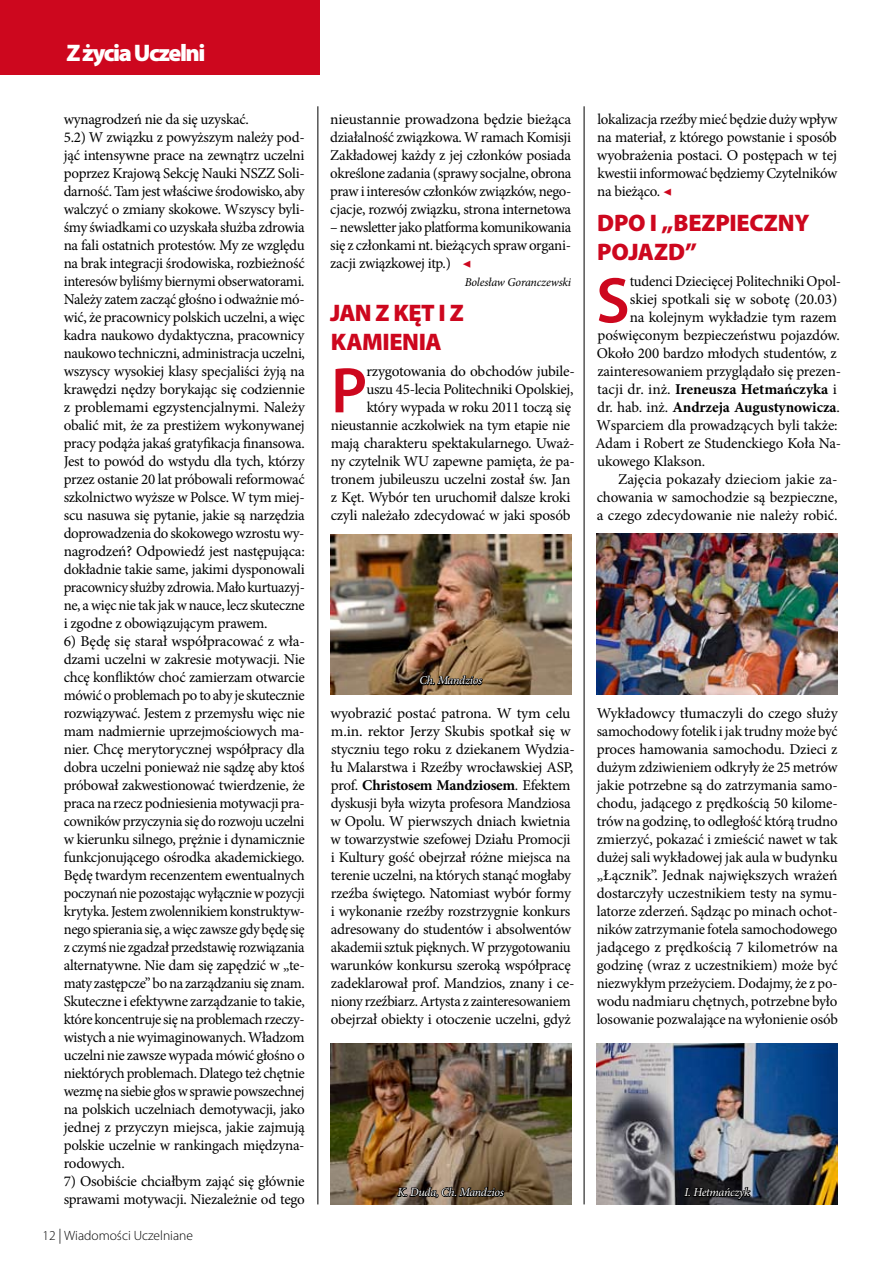
<style>
.page{position:relative;width:893px;height:1263px;background:#fff}
.page>*{position:absolute;margin:0;border:0;box-sizing:border-box;transform-origin:0 0}
.t1{font:600 64.95px "Myriad Pro";color:#cd071e}
.t2{font:900 24px/28.8px "Myriad Pro";letter-spacing:-.01em;color:#cd071e}
.t3{font:900 24px "Myriad Pro";letter-spacing:-.06em;color:#fff}
.t4{font:15px/18px "Minion Pro";letter-spacing:-.02em;color:#000;text-align:justify}
.t5{font:700 15px "Minion Pro";letter-spacing:-.01em;color:#000}
.t6{font:300 13.5px "Myriad Pro";color:#000}
.t7{font:italic 12px "Minion Pro";letter-spacing:-.025em;color:#fff}
.t8{font:italic 12px "Minion Pro";letter-spacing:-.015em;color:#000}
.s1{font-size:15px}
.s2{font-style:italic;color:#cd071e}
.s3{font-weight:400}
.s4{font-weight:700}
</style>
<div class="page">
<hr style="left:318px;top:106px;width:1px;height:1098px;background:#000">
<hr style="left:584px;top:106px;width:1px;height:1098px;background:#000">
<div style="left:0;top:0;width:320px;height:74px;background:#cd071e"></div>
<img style="left:597px;top:534px;width:241px;height:160px">
<img style="left:597px;top:1043px;width:241px;height:162px">
<img style="left:330px;top:1043px;width:241px;height:161px">
<svg style="left:396px;top:1173px;width:110px;height:32px"></svg>
<svg style="left:683px;top:1186px;width:69px;height:19px"></svg>
<img style="left:330px;top:535px;width:241px;height:159px">
<svg style="left:419px;top:662px;width:65px;height:33px"></svg>
<h2 class="t3" style="left:66px;top:39px;width:141px">Z ŻYCIA UCZELNI</h2>
<p class="t4" style="left:64px;top:111px;width:243px;text-align:left">wynagrodzeń nie da się uzyskać.<br>5.2) W związku z powyższym należy pod&shy;jąć intensywne prace na zewnątrz uczelni poprzez Krajową Sekcję Nauki NSZZ Soli&shy;darność. Tam jest właściwe środowisko, aby walczyć o zmiany skokowe. Wszyscy byli&shy;śmy świadkami co uzyskała służba zdrowia na fali ostatnich protestów. My ze względu na brak integracji środowiska, rozbieżność interesów byliśmy biernymi obserwatorami.<br>Należy zatem zacząć głośno i odważnie mó&shy;wić, że pracownicy polskich uczelni, a więc kadra naukowo dydaktyczna, pracownicy naukowo techniczni, administracja uczelni, wszyscy wysokiej klasy specjaliści żyją na krawędzi nędzy borykając się codziennie z problemami egzystencjalnymi. Należy obalić mit, że za prestiżem wykonywanej pracy podąża jakaś gratyfikacja finansowa.<br>Jest to powód do wstydu dla tych, którzy przez ostanie 20 lat próbowali reformować szkolnictwo wyższe w Polsce. W tym miej&shy;scu nasuwa się pytanie, jakie są narzędzia doprowadzenia do skokowego wzrostu wy&shy;nagrodzeń? Odpowiedź jest następująca: dokładnie takie same, jakimi dysponowali pracownicy służby zdrowia. Mało kurtuazyj&shy;ne, a więc nie tak jak w nauce, lecz skuteczne i zgodne z obowiązującym prawem.</p>
<p class="t4" style="left:64px;top:633px;width:243px">6) Będę się starał współpracować z wła&shy;dzami uczelni w zakresie motywacji. Nie chcę konfliktów choć zamierzam otwarcie mówić o problemach po to aby je skutecznie rozwiązywać. Jestem z przemysłu więc nie mam nadmiernie uprzejmościowych ma&shy;nier. Chcę merytorycznej współpracy dla dobra uczelni ponieważ nie sądzę aby ktoś próbował zakwestionować twierdzenie, że praca na rzecz podniesienia motywacji pra&shy;cowników przyczynia się do rozwoju uczelni w kierunku silnego, prężnie i dynamicznie funkcjonującego ośrodka akademickiego.<br>Będę twardym recenzentem ewentualnych poczynań nie pozostając wyłącznie w pozycji krytyka. Jestem zwolennikiem konstruktyw&shy;nego spierania się, a więc zawsze gdy będę się z czymś nie zgadzał przedstawię rozwiązania alternatywne. Nie dam się zapędzić w „te&shy;maty zastępcze” bo na zarządzaniu się znam.<br>Skuteczne i efektywne zarządzanie to takie, które koncentruje się na problemach rzeczy&shy;wistych a nie wyimaginowanych. Władzom uczelni nie zawsze wypada mówić głośno o niektórych problemach. Dlatego też chętnie wezmę na siebie głos w sprawie powszechnej na polskich uczelniach demotywacji, jako jednej z przyczyn miejsca, jakie zajmują polskie uczelnie w rankingach międzyna&shy;rodowych.</p>
<p class="t4" style="left:64px;top:1173px;width:242px">7) Osobiście chciałbym zająć się głównie sprawami motywacji. Niezależnie od tego</p>
<p class="t6" style="left:43px;top:1228px;width:152px">12 <span class="s1">|</span> Wiadomości Uczelniane</p>
<p class="t4" style="left:330px;top:111px;width:243px">nieustannie prowadzona będzie bieżąca działalność związkowa. W ramach Komisji Zakładowej każdy z jej członków posiada określone zadania (sprawy socjalne, obrona praw i interesów członków związków, nego&shy;cjacje, rozwój związku, strona internetowa</p>
<p class="t4" style="left:330px;top:219px;width:243px">– newsletter jako platforma komunikowania się z członkami nt. bieżących spraw organi&shy;zacji związkowej itp.) <span class="s2">◀</span></p>
<p class="t8" style="left:465px;top:274px;width:108px">Bolesław Goranczewski</p>
<h2 class="t2" style="left:330px;top:299px;width:135px">JAN Z KĘT I Z<br>KAMIENIA</h2>
<h1 class="t1" style="left:331px;top:349px;width:38px">P</h1>
<p class="t4" style="left:366px;top:363px;width:210px">rzygotowania do obchodów jubile-</p>
<p class="t4" style="left:366px;top:381px;width:208px">uszu 45-lecia Politechniki Opolskiej,</p>
<p class="t4" style="left:367px;top:399px;width:206px">który wypada w roku 2011 toczą się</p>
<p class="t4" style="left:331px;top:417px;width:241px">nieustannie aczkolwiek na tym etapie nie</p>
<p class="t4" style="left:331px;top:435px;width:245px">mają charakteru spektakularnego. Uważ-</p>
<p class="t4" style="left:331px;top:453px;width:245px">ny czytelnik WU zapewne pamięta, że pa-</p>
<p class="t4" style="left:331px;top:471px;width:241px">tronem jubileuszu uczelni został św. Jan</p>
<p class="t4" style="left:331px;top:489px;width:241px">z Kęt. Wybór ten uruchomił dalsze kroki</p>
<p class="t4" style="left:331px;top:507px;width:241px">czyli należało zdecydować w jaki sposób</p>
<p class="t4" style="left:597px;top:111px;width:242px">lokalizacja rzeźby mieć będzie duży wpływ na materiał, z którego powstanie i sposób wyobrażenia postaci. O postępach w tej kwestii informować będziemy Czytelników na bieżąco. <span class="s2">◀</span></p>
<h2 class="t2" style="left:597px;top:209px;width:131px">DPO I „BEZPIEC</h2>
<h2 class="t2" style="left:764px;top:209px;width:47px">ZNY</h2>
<h2 class="t2" style="left:597px;top:237px;width:101px">POJAZD”</h2>
<h1 class="t1" style="left:596px;top:259px;width:35px">S</h1>
<p class="t4" style="left:630px;top:273px;width:213px">tudenci Dziecięcej Politechniki Opol-</p>
<p class="t4" style="left:630px;top:291px;width:209px">skiej spotkali się w sobotę (20.03)</p>
<p class="t4" style="left:630px;top:309px;width:209px">na kolejnym wykładzie tym razem</p>
<p class="t4" style="left:597px;top:327px;width:244px">poświęconym bezpieczeństwu pojazdów.</p>
<p class="t4" style="left:597px;top:345px;width:241px">Około 200 bardzo młodych studentów, z</p>
<p class="t4" style="left:597px;top:363px;width:245px">zainteresowaniem przyglądało się prezen-</p>
<p class="t5" style="left:597px;top:379px;width:241px"><span class="s3">tacji dr. inż.</span> Ireneusza Hetmańczyka <span class="s3">i</span></p>
<p class="t5" style="left:597px;top:397px;width:244px"><span class="s3">dr. hab. inż.</span> Andrzeja Augustynowicza<span class="s3">.</span></p>
<p class="t4" style="left:596px;top:417px;width:243px">Wsparciem dla prowadzących byli także:</p>
<p class="t4" style="left:595px;top:435px;width:247px">Adam i Robert ze Studenckiego Koła Na-</p>
<p class="t4" style="left:597px;top:453px;width:109px">ukowego Klakson.</p>
<p class="t4" style="left:618px;top:471px;width:221px">Zajęcia pokazały dzieciom jakie za-</p>
<p class="t4" style="left:597px;top:489px;width:242px">chowania w samochodzie są bezpieczne,</p>
<p class="t4" style="left:597px;top:507px;width:242px">a czego zdecydowanie nie należy robić.</p>
<p class="t7" style="left:419px;top:672px;width:64px">Ch. Mandzios</p>
<p class="t4" style="left:330px;top:705px;width:246px;text-align:left">wyobrazić postać patrona. W tym celu m.in. rektor Jerzy Skubis spotkał się w styczniu tego roku z dziekanem Wydzia&shy;łu Malarstwa i Rzeźby wrocławskiej ASP, prof. <span class="s4">Christosem Mandziosem</span>. Efektem dyskusji była wizyta profesora Mandziosa w Opolu. W pierwszych dniach kwietnia w towarzystwie szefowej Działu Promocji i Kultury gość obejrzał różne miejsca na terenie uczelni, na których stanąć mogłaby rzeźba świętego. Natomiast wybór formy i wykonanie rzeźby rozstrzygnie konkurs adresowany do studentów i absolwentów akademii sztuk pięknych. W przygotowaniu warunków konkursu szeroką współpracę zadeklarował prof. Mandzios, znany i ce&shy;niony rzeźbiarz. Artysta z zainteresowaniem obejrzał obiekty i otoczenie uczelni, gdyż</p>
<p class="t4" style="left:597px;top:705px;width:243px">Wykładowcy tłumaczyli do czego służy samochodowy fotelik i jak trudny może być proces hamowania samochodu. Dzieci z dużym zdziwieniem odkryły że 25 metrów jakie potrzebne są do zatrzymania samo&shy;chodu, jadącego z prędkością 50 kilome&shy;trów na godzinę, to odległość którą trudno zmierzyć, pokazać i zmieścić nawet w tak dużej sali wykładowej jak aula w budynku „Łącznik”. Jednak największych wrażeń dostarczyły uczestnikiem testy na symu&shy;latorze zderzeń. Sądząc po minach ochot&shy;ników zatrzymanie fotela samochodowego jadącego z prędkością 7 kilometrów na godzinę (wraz z uczestnikiem) może być niezwykłym przeżyciem. Dodajmy, że z po&shy;wodu nadmiaru chętnych, potrzebne było losowanie pozwalające na wyłonienie osób</p>
<p class="t7" style="left:398px;top:1184px;width:108px">K. Duda, Ch. Mandzios</p>
<p class="t7" style="left:684px;top:1184px;width:67px">I. Hetmańczyk</p>
</div>
